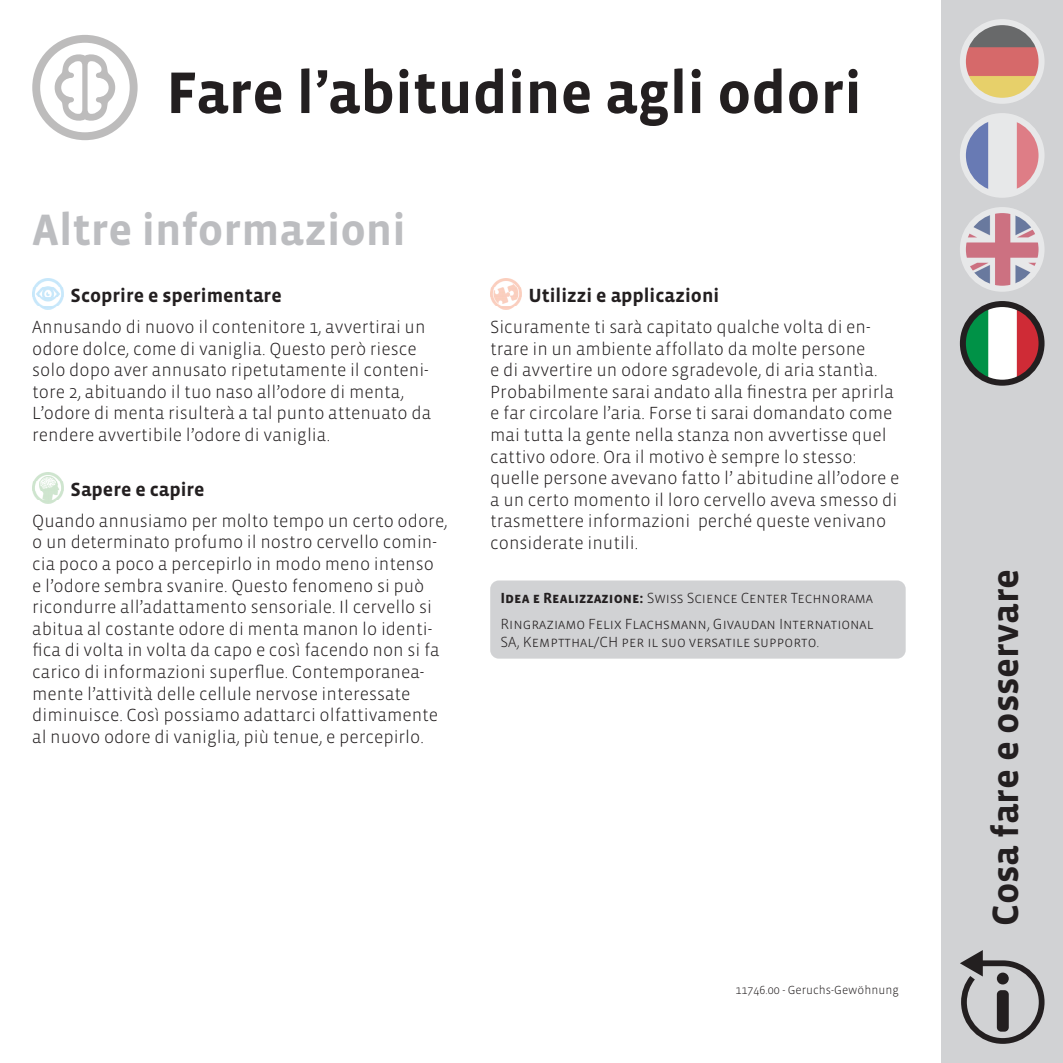
<style>
.page{position:relative;width:1063px;height:1063px;background:#fff}
.page>*{position:absolute;margin:0;border:0;box-sizing:border-box;transform-origin:0 0}
.Haupttitel{font:700 60px "Vista Sans OT";color:#231f20}
.t1{font:700 45px "Vista Sans OT";color:#bcbdc0}
.t2{font:700 37.5px "Vista Sans OT";color:#231f20}
.Rückseitentitel{font:700 19.5px "Vista Sans OT";color:#231f20}
.Rückseitentext{font:300 18px/21.6px "Vista Sans OT";color:#231f20}
.Paragraph_Style_1{font:300 15px/18px "Vista Sans OT";color:#231f20}
.Rückseitentext-2{font:300 12px "Vista Sans OT";color:#231f20}
.s1{font-weight:700}
</style>
<div class="page">
<div style="left:942px;top:0;width:121px;height:1063px;background:#d1d2d4"></div>
<svg style="left:32px;top:35px;width:106px;height:105px"></svg>
<img style="left:963px;top:22px;width:79px;height:79px;border-radius:39px">
<div style="left:960px;top:19px;width:85px;height:85px;border:6px solid #fff;border-radius:50%"></div>
<img style="left:963px;top:116px;width:79px;height:79px;border-radius:39px">
<div style="left:960px;top:113px;width:85px;height:85px;border:6px solid #fff;border-radius:50%"></div>
<img style="left:963px;top:212px;width:75px;height:73px">
<div style="left:960px;top:207px;width:85px;height:85px;border:6px solid #fff;border-radius:50%"></div>
<img style="left:963px;top:304px;width:79px;height:79px;border-radius:39px">
<div style="left:960px;top:301px;width:85px;height:85px;border:6px solid #231f20;border-radius:50%"></div>
<svg style="left:960px;top:950px;width:85px;height:94px"></svg>
<div style="left:997px;top:990px;width:12px;height:42px;background:#231f20;border-radius:4px"></div>
<div style="left:997px;top:973px;width:12px;height:11px;background:#231f20;border-radius:6px"></div>
<img style="left:32px;top:279px;width:31px;height:30px">
<img style="left:32px;top:472px;width:31px;height:31px">
<img style="left:490px;top:279px;width:31px;height:30px">
<div style="left:490px;top:580px;width:416px;height:79px;background:#d1d2d4;border-radius:9px"></div>
<p class="Haupttitel" style="left:166px;top:62px;width:697px">Fare l’abitudine agli odori</p>
<h2 class="t1" style="left:32px;top:207px;width:375px">Altre informazioni</h2>
<p class="Rückseitentitel" style="left:71px;top:286px;width:213px">Scoprire e sperimentare</p>
<p class="Rückseitentitel" style="left:528px;top:286px;width:192px">Utilizzi e applicazioni</p>
<p class="Rückseitentext" style="left:32px;top:316px;width:400px">Annusando di nuovo il contenitore 1, avvertirai un odore dolce, come di vaniglia. Questo però riesce solo dopo aver annusato ripetutamente il conteni&shy;tore 2, abituando il tuo naso all’odore di menta, L’odore di menta risulterà a tal punto attenuato da rendere avvertibile l’odore di vaniglia.</p>
<p class="Rückseitentext" style="left:490px;top:316px;width:411px">Sicuramente ti sarà capitato qualche volta di en&shy;trare in un ambiente affollato da molte persone<br>e di avvertire un odore sgradevole, di aria stantìa.<br>Probabilmente sarai andato alla finestra per aprirla e far circolare l’aria. Forse ti sarai domandato come mai tutta la gente nella stanza non avvertisse quel cattivo odore. Ora il motivo è sempre lo stesso: quelle persone avevano fatto l’ abitudine all’odore e a un certo momento il loro cervello aveva smesso di trasmettere informazioni perché queste venivano considerate inutili.</p>
<p class="Rückseitentitel" style="left:71px;top:479px;width:136px">Sapere e capire</p>
<p class="Rückseitentext" style="left:32px;top:510px;width:417px">Quando annusiamo per molto tempo un certo odore, o un determinato profumo il nostro cervello comin&shy;cia poco a poco a percepirlo in modo meno intenso e l’odore sembra svanire. Questo fenomeno si può ricondurre all’adattamento sensoriale. Il cervello si abitua al costante odore di menta manon lo identi&shy;fica di volta in volta da capo e così facendo non si fa carico di informazioni superflue. Contemporanea&shy;mente l’attività delle cellule nervose interessate diminuisce. Così possiamo adattarci olfattivamente al nuovo odore di vaniglia, più tenue, e percepirlo.</p>
<p class="Paragraph_Style_1" style="left:500px;top:589px;width:374px"><span class="s1">Idea e Realizzazione:</span> Swiss Science Center Technorama</p>
<p class="Paragraph_Style_1" style="left:500px;top:615px;width:375px">Ringraziamo Felix Flachsmann, Givaudan International<br>SA, Kemptthal/CH per il suo versatile supporto.</p>
<p class="Rückseitentext-2" style="left:736px;top:983px;width:165px">11746.00 - Geruchs-Gewöhnung</p>
<h3 class="t2" style="left:986px;top:926px;width:359px;rotate:-90deg">Cosa fare e osservare</h3>
</div>
